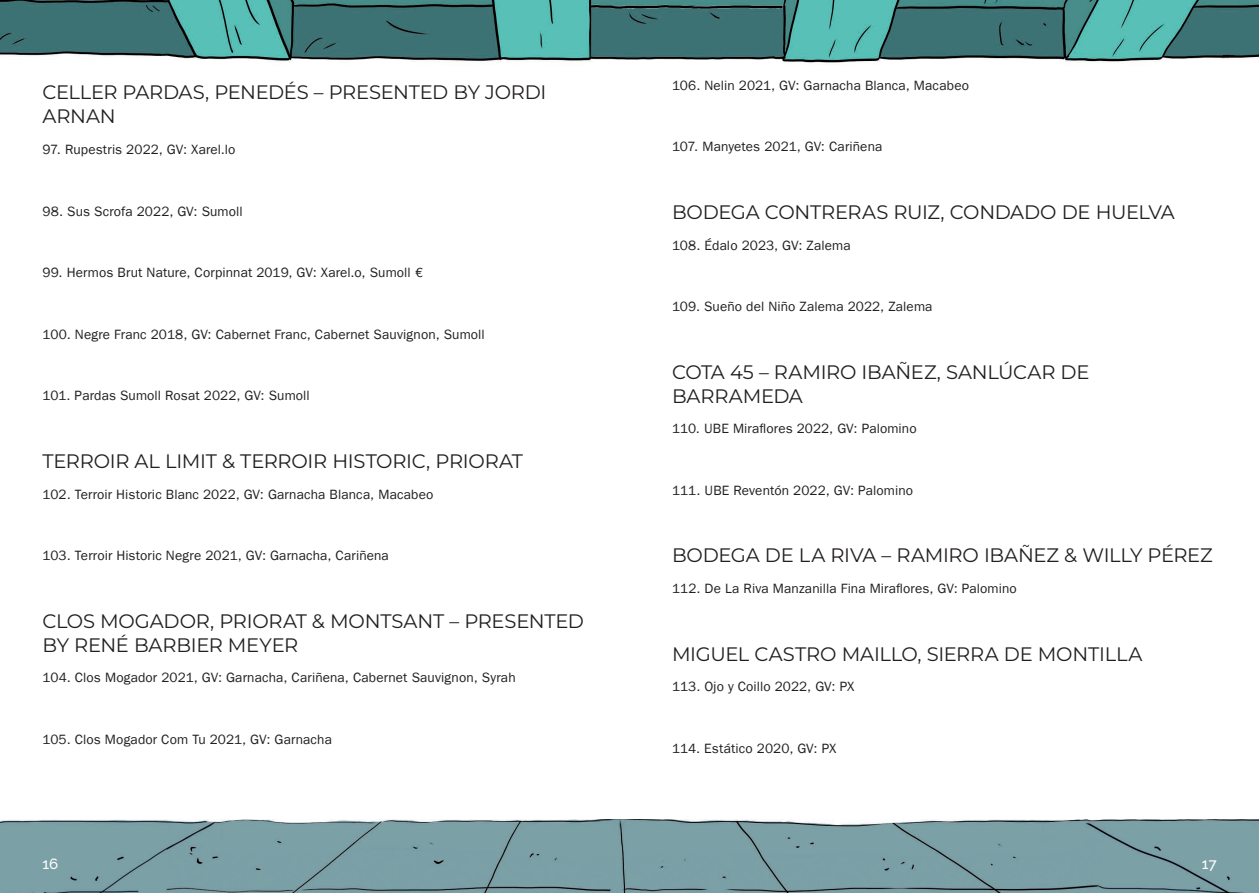
<style>
.page{position:relative;width:1259px;height:893px;background:#fff}
.page>*{position:absolute;margin:0;border:0;box-sizing:border-box;transform-origin:0 0}
.t1{font:19.5px/24px "Montserrat";letter-spacing:-.01em;color:#231f20}
.t2{font:500 15px "Raleway";color:#fff}
.t3{font:13.5px "Franklin Gothic LT";letter-spacing:.01em;color:#231f20}
</style>
<div class="page">
<img style="left:0;top:819px;width:1259px;height:74px">
<img style="left:0;top:0;width:1259px;height:63px">
<h1 class="t1" style="left:43px;top:80px;width:505px">CELLER PARDAS, PENEDÉS – PRESENTED BY JORDI<br>ARNAN</h1>
<p class="t3" style="left:43px;top:142px;width:195px">97. Rupestris 2022, GV: Xarel.lo</p>
<p class="t3" style="left:43px;top:203px;width:202px">98. Sus Scrofa 2022, GV: Sumoll</p>
<p class="t3" style="left:43px;top:265px;width:382px">99. Hermos Brut Nature, Corpinnat 2019, GV: Xarel.o, Sumoll €</p>
<p class="t3" style="left:43px;top:326px;width:444px">100. Negre Franc 2018, GV: Cabernet Franc, Cabernet Sauvignon, Sumoll</p>
<p class="t3" style="left:43px;top:388px;width:269px">101. Pardas Sumoll Rosat 2022, GV: Sumoll</p>
<h1 class="t1" style="left:43px;top:448px;width:482px">TERROIR AL LIMIT &amp; TERROIR HISTORIC, PRIORAT</h1>
<p class="t3" style="left:43px;top:486px;width:392px">102. Terroir Historic Blanc 2022, GV: Garnacha Blanca, Macabeo</p>
<p class="t3" style="left:43px;top:548px;width:348px">103. Terroir Historic Negre 2021, GV: Garnacha, Cariñena</p>
<h1 class="t1" style="left:43px;top:608px;width:543px">CLOS MOGADOR, PRIORAT &amp; MONTSANT – PRESENTED<br>BY RENÉ BARBIER MEYER</h1>
<p class="t3" style="left:43px;top:670px;width:474px">104. Clos Mogador 2021, GV: Garnacha, Cariñena, Cabernet Sauvignon, Syrah</p>
<p class="t3" style="left:43px;top:731px;width:291px">105. Clos Mogador Com Tu 2021, GV: Garnacha</p>
<p class="t3" style="left:672px;top:77px;width:298px">106. Nelin 2021, GV: Garnacha Blanca, Macabeo</p>
<p class="t3" style="left:672px;top:139px;width:212px">107. Manyetes 2021, GV: Cariñena</p>
<h1 class="t1" style="left:672px;top:199px;width:504px">BODEGA CONTRERAS RUIZ, CONDADO DE HUELVA</h1>
<p class="t3" style="left:672px;top:237px;width:180px">108. Édalo 2023, GV: Zalema</p>
<p class="t3" style="left:672px;top:299px;width:262px">109. Sueño del Niño Zalema 2022, Zalema</p>
<h1 class="t1" style="left:672px;top:359px;width:419px">COTA 45 – RAMIRO IBAÑEZ, SANLÚCAR DE<br>BARRAMEDA</h1>
<p class="t3" style="left:672px;top:421px;width:246px">110. UBE Miraflores 2022, GV: Palomino</p>
<p class="t3" style="left:672px;top:483px;width:242px">111. UBE Reventón 2022, GV: Palomino</p>
<h1 class="t1" style="left:672px;top:543px;width:542px">BODEGA DE LA RIVA – RAMIRO IBAÑEZ &amp; WILLY PÉREZ</h1>
<p class="t3" style="left:672px;top:581px;width:346px">112. De La Riva Manzanilla Fina Miraflores, GV: Palomino</p>
<h1 class="t1" style="left:672px;top:641px;width:472px">MIGUEL CASTRO MAILLO, SIERRA DE MONTILLA</h1>
<p class="t3" style="left:672px;top:679px;width:184px">113. Ojo y Coillo 2022, GV: PX</p>
<p class="t3" style="left:672px;top:741px;width:166px">114. Estático 2020, GV: PX</p>
<p class="t2" style="left:43px;top:855px;width:17px">16</p>
<p class="t2" style="left:1202px;top:855px;width:16px">17</p>
</div>
